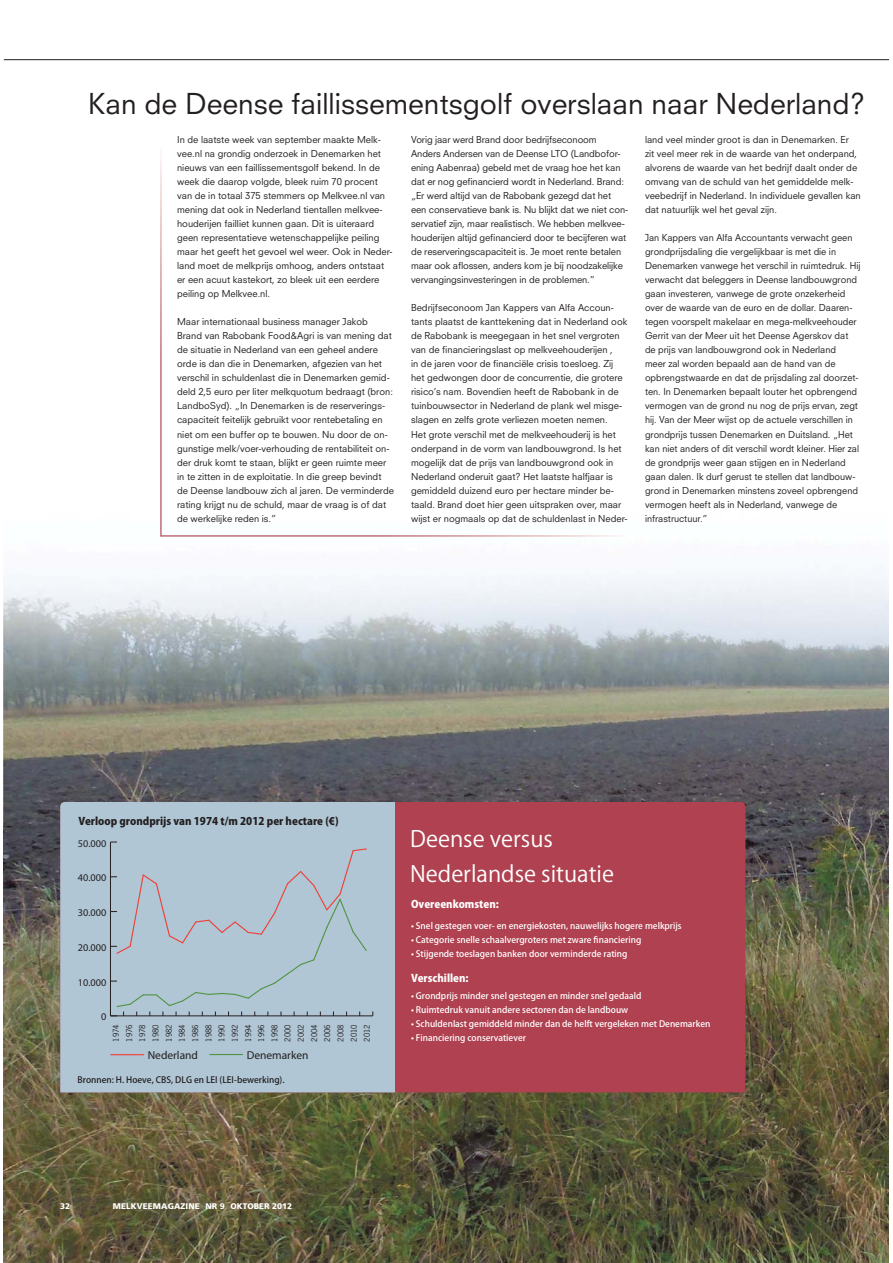
<style>
.page{position:relative;width:893px;height:1263px;background:#fff}
.page>*{position:absolute;margin:0;border:0;box-sizing:border-box;transform-origin:0 0}
.t1{font:28.05px "Neuzeit SLT Std";color:#231f20}
.t2{font:22.2px/35.1px "Koz Go Pr 6 N Regular 90 msp RKSJ H";color:#fff}
.t3{font:11.4px "Myriad Pro";color:#231f20}
.t4{font:10.5px "Koz Go Pro Heavy 90 msp RKSJ H";color:#231f20}
.t5{font:10.5px "Koz Go Pro Heavy 90 msp RKSJ H";color:#fff}
.t6{font:10.35px "Myriad Pro";color:#231f20}
.t7{font:9.3px/14.1px "Neuzeit SLT Std";color:#231f20}
.t8{font:8.7px "Koz Go Pro Medium 90 msp RKSJ H";color:#fff}
.t9{font:8.7px "Koz Go Pro Medium 90 msp RKSJ H";color:#231f20}
.t10{font:900 8.25px "Frutiger LT Std";letter-spacing:.01em;color:#fff}
.t11{font:7.5px/13.2px "News Gothic Std";color:#231f20;text-align:justify}
</style>
<div class="page">
<img style="left:4px;top:826px;width:885px;height:437px">
<img style="left:4px;top:566px;width:885px;height:260px">
<hr style="left:4px;top:59px;width:885px;height:1px;background:#231f20">
<svg style="left:202px;top:1203px;width:2px;height:7px"></svg>
<svg style="left:227px;top:1203px;width:2px;height:7px"></svg>
<div style="left:394px;top:802px;width:351px;height:290px;background:#af4150"></div>
<div style="left:60px;top:802px;width:334px;height:290px;background:#b0c6d5"></div>
<svg style="left:110px;top:842px;width:263px;height:175px"></svg>
<hr style="left:111px;top:1054px;width:33px;height:1px;background:#ef4036">
<hr style="left:210px;top:1054px;width:33px;height:1px;background:#529546">
<h1 class="t1" style="left:88px;top:92px;width:778px">Kan de Deense faillissementsgolf overslaan naar Nederland?</h1>
<p class="t7" style="left:177px;top:133px;width:217px">In de laatste week van september maakte Melk&shy;vee.nl na grondig onderzoek in Denemarken het nieuws van een faillissementsgolf bekend. In de week die daarop volgde, bleek ruim 70 procent van de in totaal 375 stemmers op Melkvee.nl van mening dat ook in Nederland tientallen melkvee&shy;houderijen failliet kunnen gaan. Dit is uiteraard geen representatieve wetenschappelijke peiling maar het geeft het gevoel wel weer. Ook in Neder&shy;land moet de melkprijs omhoog, anders ontstaat er een acuut kastekort, zo bleek uit een eerdere peiling op Melkvee.nl.</p>
<p class="t7" style="left:177px;top:315px;width:218px">Maar internationaal business manager Jakob Brand van Rabobank Food&amp;Agri is van mening dat de situatie in Nederland van een geheel andere orde is dan die in Denemarken, afgezien van het verschil in schuldenlast die in Denemarken gemid&shy;deld 2,5 euro per liter melkquotum bedraagt (bron:<br>LandboSyd). „In Denemarken is de reserverings&shy;capaciteit feitelijk gebruikt voor rentebetaling en niet om een buffer op te bouwen. Nu door de on&shy;gunstige melk/voer-verhouding de rentabiliteit on&shy;der druk komt te staan, blijkt er geen ruimte meer in te zitten in de exploitatie. In die greep bevindt de Deense landbouw zich al jaren. De verminderde rating krijgt nu de schuld, maar de vraag is of dat de werkelijke reden is.”</p>
<p class="t7" style="left:411px;top:133px;width:219px">Vorig jaar werd Brand door bedrijfseconoom Anders Andersen van de Deense LTO (Landbofor&shy;ening Aabenraa) gebeld met de vraag hoe het kan dat er nog gefinancierd wordt in Nederland. Brand: „Er werd altijd van de Rabobank gezegd dat het een conservatieve bank is. Nu blijkt dat we niet con&shy;servatief zijn, maar realistisch. We hebben melkvee&shy;houderijen altijd gefinancierd door te becijferen wat de reserveringscapaciteit is. Je moet rente betalen maar ook aflossen, anders kom je bij noodzakelijke vervangingsinvesteringen in de problemen.”</p>
<p class="t7" style="left:411px;top:301px;width:218px">Bedrijfseconoom Jan Kappers van Alfa Accoun&shy;tants plaatst de kanttekening dat in Nederland ook de Rabobank is meegegaan in het snel vergroten van de financieringslast op melkveehouderijen ,<br>in de jaren voor de financiële crisis toesloeg. Zij het gedwongen door de concurrentie, die grotere risico’s nam. Bovendien heeft de Rabobank in de tuinbouwsector in Nederland de plank wel misge&shy;slagen en zelfs grote verliezen moeten nemen.<br>Het grote verschil met de melkveehouderij is het onderpand in de vorm van landbouwgrond. Is het mogelijk dat de prijs van landbouwgrond ook in Nederland onderuit gaat? Het laatste halfjaar is gemiddeld duizend euro per hectare minder be&shy;taald. Brand doet hier geen uitspraken over, maar wijst er nogmaals op dat de schuldenlast in Neder-</p>
<p class="t7" style="left:645px;top:133px;width:217px">land veel minder groot is dan in Denemarken. Er<br>zit veel meer rek in de waarde van het onderpand, alvorens de waarde van het bedrijf daalt onder de omvang van de schuld van het gemiddelde melk&shy;veebedrijf in Nederland. In individuele gevallen kan dat natuurlijk wel het geval zijn.</p>
<p class="t7" style="left:645px;top:231px;width:217px">Jan Kappers van Alfa Accountants verwacht geen grondprijsdaling die vergelijkbaar is met die in Denemarken vanwege het verschil in ruimtedruk. Hij verwacht dat beleggers in Deense landbouwgrond gaan investeren, vanwege de grote onzekerheid over de waarde van de euro en de dollar. Daaren&shy;tegen voorspelt makelaar en mega-melkveehouder Gerrit van der Meer uit het Deense Agerskov dat de prijs van landbouwgrond ook in Nederland<br>meer zal worden bepaald aan de hand van de opbrengstwaarde en dat de prijsdaling zal doorzet&shy;ten. In Denemarken bepaalt louter het opbrengend vermogen van de grond nu nog de prijs ervan, zegt hij. Van der Meer wijst op de actuele verschillen in grondprijs tussen Denemarken en Duitsland. „Het kan niet anders of dit verschil wordt kleiner. Hier zal de grondprijs weer gaan stijgen en in Nederland gaan dalen. Ik durf gerust te stellen dat landbouw&shy;grond in Denemarken minstens zoveel opbrengend vermogen heeft als in Nederland, vanwege de infrastructuur.”</p>
<p class="t4" style="left:78px;top:817px;width:262px">Verloop grondprijs van 1974 t/m 2012 per hectare (€)</p>
<p class="t6" style="left:78px;top:839px;width:30px">50.000</p>
<p class="t6" style="left:78px;top:874px;width:30px">40.000</p>
<p class="t6" style="left:78px;top:909px;width:30px">30.000</p>
<p class="t6" style="left:78px;top:944px;width:30px">20.000</p>
<p class="t6" style="left:78px;top:978px;width:30px">10.000</p>
<p class="t6" style="left:101px;top:1013px;width:7px">0</p>
<p class="t11" style="left:110px;top:1042px;width:19px;rotate:-90deg">1974<br>1976<br>1978<br>1980<br>1982<br>1984<br>1986<br>1988<br>1990<br>1992<br>1994<br>1996<br>1998<br>2000<br>2002<br>2004<br>2006<br>2008<br>2010<br>2012</p>
<p class="t9" style="left:78px;top:1076px;width:209px">Bronnen: H. Hoeve, CBS, DLG en LEI (LEI-bewerking).</p>
<p class="t3" style="left:148px;top:1050px;width:52px">Nederland</p>
<p class="t3" style="left:247px;top:1051px;width:63px">Denemarken</p>
<h2 class="t2" style="left:410px;top:824px;width:205px">Deense versus<br>Nederlandse situatie</h2>
<p class="t5" style="left:411px;top:900px;width:89px">Overeenkomsten:</p>
<p class="t8" style="left:411px;top:922px;width:272px">• Snel gestegen voer- en energiekosten, nauwelijks hogere melkprijs</p>
<p class="t8" style="left:411px;top:936px;width:232px">• Categorie snelle schaalvergroters met zware financiering</p>
<p class="t8" style="left:411px;top:950px;width:218px">• Stijgende toeslagen banken door verminderde rating</p>
<p class="t5" style="left:411px;top:974px;width:59px">Verschillen:</p>
<p class="t8" style="left:411px;top:992px;width:232px">• Grondprijs minder snel gestegen en minder snel gedaald</p>
<p class="t8" style="left:411px;top:1006px;width:219px">• Ruimtedruk vanuit andere sectoren dan de landbouw</p>
<p class="t8" style="left:411px;top:1020px;width:301px">• Schuldenlast gemiddeld minder dan de helft vergeleken met Denemarken</p>
<p class="t8" style="left:411px;top:1034px;width:116px">• Financiering conservatiever</p>
<p class="t10" style="left:60px;top:1203px;width:12px">32</p>
<p class="t10" style="left:113px;top:1203px;width:181px">MELKVEEMAGAZINE NR 9 OKTOBER 2012</p>
</div>
